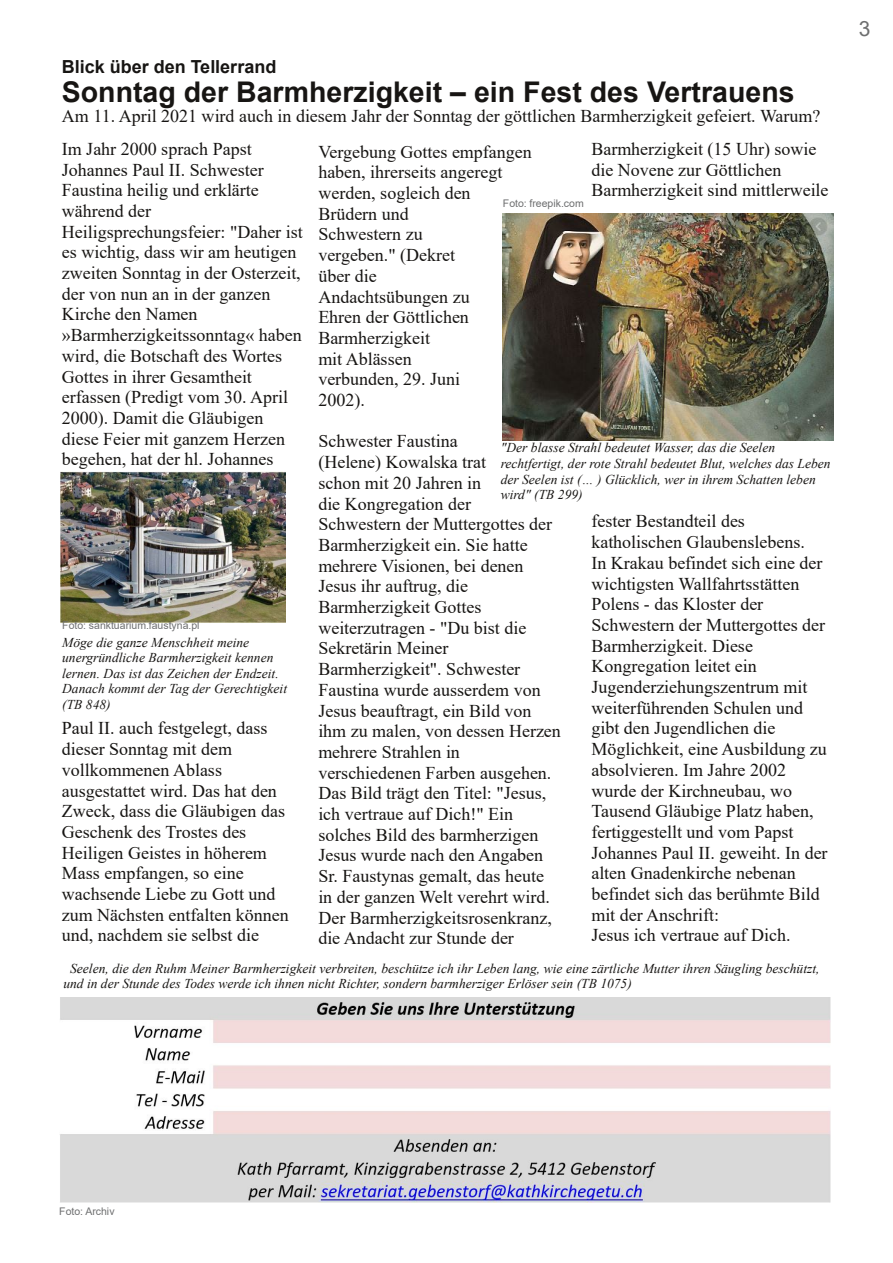
<style>
.page{position:relative;width:893px;height:1263px;background:#fff}
.page>*{position:absolute;margin:0;border:0;box-sizing:border-box;transform-origin:0 0}
.t1{font:700 28.5px "Arial";color:#171513}
.t2{font:21px "Arial";color:#6e6f70}
.t3{font:18px/20.7px "Times New Roman";color:#171513}
.t4{font:700 18px "Arial";color:#171513}
.t5{font:italic 13.5px/15.5px "Times New Roman";color:#171513}
.t6{font:10.5px "Arial";color:#6e6f70}
</style>
<div class="page">
<img style="left:60px;top:997px;width:770px;height:205px">
<img style="left:60px;top:471px;width:225px;height:152px">
<img style="left:503px;top:214px;width:331px;height:227px">
<p class="t4" style="left:62px;top:57px;width:216px">Blick über den Tellerrand</p>
<h1 class="t1" style="left:62px;top:76px;width:734px">Sonntag der Barmherzigkeit – ein Fest des Vertrauens</h1>
<p class="t3" style="left:62px;top:100px;width:760px;line-height:32.2px">Am 11. April 2021 wird auch in diesem Jahr der Sonntag der göttlichen Barmherzigkeit gefeiert. Warum?<br>Im Jahr 2000 sprach Papst</p>
<p class="t3" style="left:62px;top:159px;width:242px">Johannes Paul II. Schwester<br>Faustina heilig und erklärte während der<br>Heiligsprechungsfeier: "Daher ist es wichtig, dass wir am heutigen zweiten Sonntag in der Osterzeit, der von nun an in der ganzen<br>Kirche den Namen »Barmherzigkeitssonntag« haben wird, die Botschaft des Wortes<br>Gottes in ihrer Gesamtheit erfassen (Predigt vom 30. April<br>2000). Damit die Gläubigen diese Feier mit ganzem Herzen begehen, hat der hl. Johannes</p>
<p class="t3" style="left:591px;top:138px;width:239px">Barmherzigkeit (15 Uhr) sowie die Novene zur Göttlichen<br>Barmherzigkeit sind mittlerweile</p>
<p class="t3" style="left:318px;top:141px;width:215px">Vergebung Gottes empfangen haben, ihrerseits angeregt werden, sogleich den<br>Brüdern und<br>Schwestern zu<br>vergeben." (Dekret<br>über die<br>Andachtsübungen zu<br>Ehren der Göttlichen<br>Barmherzigkeit<br>mit Ablässen<br>verbunden, 29. Juni<br>2002).</p>
<p class="t3" style="left:318px;top:431px;width:244px">Schwester Faustina<br>(Helene) Kowalska trat<br>schon mit 20 Jahren in<br>die Kongregation der<br>Schwestern der Muttergottes der<br>Barmherzigkeit ein. Sie hatte mehrere Visionen, bei denen<br>Jesus ihr auftrug, die<br>Barmherzigkeit Gottes weiterzutragen - "Du bist die<br>Sekretärin Meiner<br>Barmherzigkeit". Schwester<br>Faustina wurde ausserdem von<br>Jesus beauftragt, ein Bild von ihm zu malen, von dessen Herzen mehrere Strahlen in verschiedenen Farben ausgehen.<br>Das Bild trägt den Titel: "Jesus, ich vertraue auf Dich!" Ein solches Bild des barmherzigen<br>Jesus wurde nach den Angaben<br>Sr. Faustynas gemalt, das heute in der ganzen Welt verehrt wird.<br>Der Barmherzigkeitsrosenkranz, die Andacht zur Stunde der</p>
<p class="t6" style="left:503px;top:197px;width:82px">Foto: freepik.com</p>
<p class="t5" style="left:501px;top:440px;width:331px">"Der blasse Strahl bedeutet Wasser, das die Seelen rechtfertigt, der rote Strahl bedeutet Blut, welches das Leben der Seelen ist (… ) Glücklich, wer in ihrem Schatten leben wird" (TB 299)</p>
<p class="t3" style="left:591px;top:511px;width:238px">fester Bestandteil des katholischen Glaubenslebens.<br>In Krakau befindet sich eine der wichtigsten Wallfahrtsstätten<br>Polens - das Kloster der<br>Schwestern der Muttergottes der<br>Barmherzigkeit. Diese<br>Kongregation leitet ein<br>Jugenderziehungszentrum mit weiterführenden Schulen und gibt den Jugendlichen die<br>Möglichkeit, eine Ausbildung zu absolvieren. Im Jahre 2002 wurde der Kirchneubau, wo<br>Tausend Gläubige Platz haben, fertiggestellt und vom Papst<br>Johannes Paul II. geweiht. In der alten Gnadenkirche nebenan befindet sich das berühmte Bild mit der Anschrift:<br>Jesus ich vertraue auf Dich.</p>
<p class="t6" style="left:62px;top:620px;width:139px">Foto: sanktuarium.faustyna.pl</p>
<p class="t5" style="left:62px;top:634px;width:226px">Möge die ganze Menschheit meine unergründliche Barmherzigkeit kennen lernen. Das ist das Zeichen der Endzeit.<br>Danach kommt der Tag der Gerechtigkeit (TB 848)</p>
<p class="t3" style="left:62px;top:718px;width:228px">Paul II. auch festgelegt, dass dieser Sonntag mit dem vollkommenen Ablass ausgestattet wird. Das hat den<br>Zweck, dass die Gläubigen das<br>Geschenk des Trostes des<br>Heiligen Geistes in höherem<br>Mass empfangen, so eine wachsende Liebe zu Gott und zum Nächsten entfalten können und, nachdem sie selbst die</p>
<p class="t5" style="left:63px;top:960px;width:758px;text-indent:7px">Seelen, die den Ruhm Meiner Barmherzigkeit verbreiten, beschütze ich ihr Leben lang, wie eine zärtliche Mutter ihren Säugling beschützt, und in der Stunde des Todes werde ich ihnen nicht Richter, sondern barmherziger Erlöser sein (TB 1075)</p>
<p class="t2" style="left:859px;top:17px;width:13px">3</p>
<p class="t6" style="left:59px;top:1205px;width:57px">Foto: Archiv</p>
</div>
